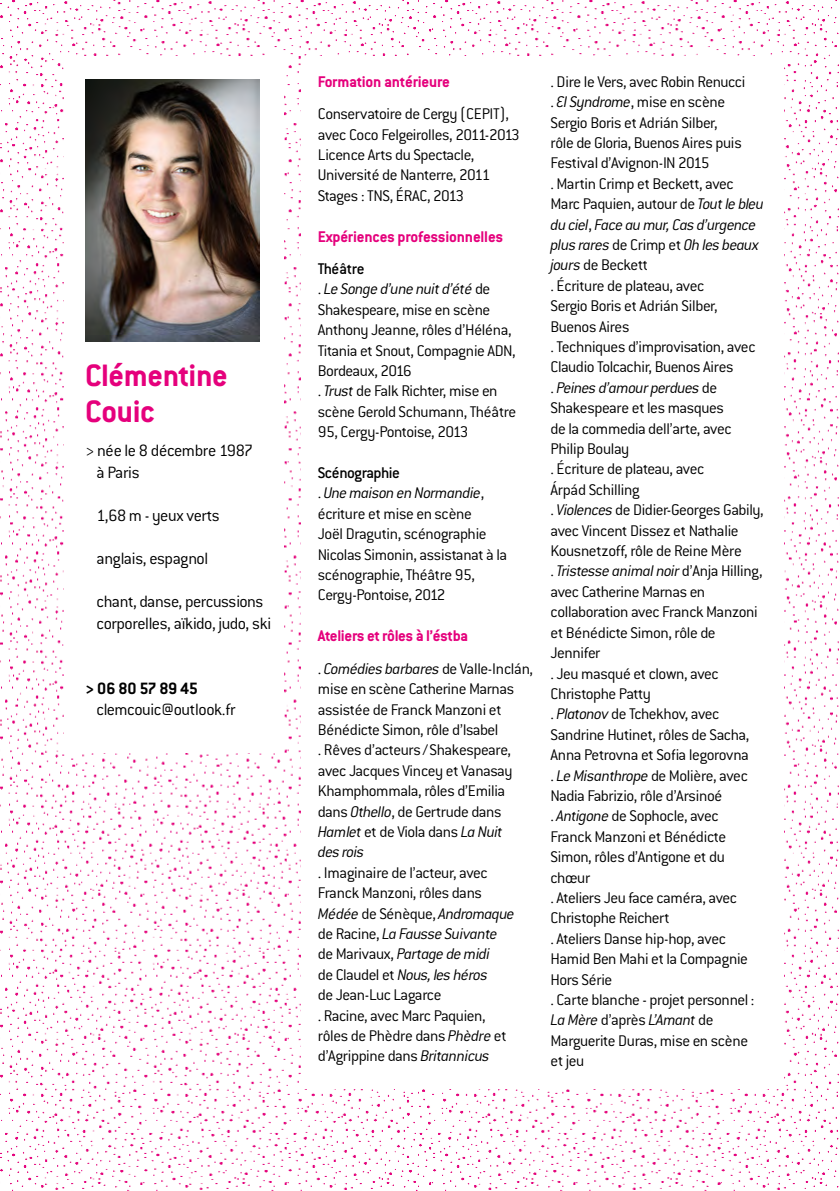
<style>
.page{position:relative;width:840px;height:1191px;background:#fff}
.page>*{position:absolute;margin:0;border:0;box-sizing:border-box;transform-origin:0 0}
.t1{font:700 34px/36px "Conduit ITC";letter-spacing:-.01em;color:#e5007c}
.t2{font:300 18px/21.6px "Conduit ITC";letter-spacing:-.025em;color:#000}
.t3{font:700 18px "Conduit ITC";letter-spacing:-.02em;color:#000}
.t4{font:300 17px/20.4px "Conduit ITC";letter-spacing:-.025em;color:#000}
.t5{font:700 17px "Conduit ITC";letter-spacing:-.01em;color:#e5007c}
.t6{font:500 17px "Conduit ITC";letter-spacing:-.02em;color:#000}
.s1{font-style:italic}
</style>
<div class="page">
<img style="left:0;top:0;width:839px;height:1191px">
<div style="left:64px;top:57px;width:219px;height:696px;background:#fff"></div>
<div style="left:300px;top:57px;width:482px;height:1032px;background:#fff"></div>
<img style="left:85px;top:79px;width:174px;height:263px">
<p class="t1" style="left:85px;top:356px;width:144px">Clémentine<br>Couic</p>
<p class="t2" style="left:85px;top:440px;width:169px">&gt; née le 8 décembre 1987</p>
<p class="t2" style="left:96px;top:461px;width:45px">à Paris</p>
<p class="t2" style="left:96px;top:504px;width:124px">1,68 m - yeux verts</p>
<p class="t2" style="left:96px;top:548px;width:113px">anglais, espagnol</p>
<p class="t2" style="left:96px;top:591px;width:176px">chant, danse, percussions corporelles, aïkido, judo, ski</p>
<p class="t3" style="left:85px;top:677px;width:114px">&gt; 06 80 57 89 45</p>
<p class="t2" style="left:96px;top:699px;width:140px">clemcouic@outlook.fr</p>
<p class="t5" style="left:317px;top:71px;width:134px">Formation antérieure</p>
<p class="t4" style="left:317px;top:104px;width:203px">Conservatoire de Cergy (CEPIT), avec Coco Felgeirolles, 2011-2013</p>
<p class="t4" style="left:317px;top:144px;width:174px">Licence Arts du Spectacle,<br>Université de Nanterre, 2011</p>
<p class="t4" style="left:317px;top:185px;width:148px">Stages : TNS, ÉRAC, 2013</p>
<p class="t5" style="left:317px;top:226px;width:187px">Expériences professionnelles</p>
<p class="t6" style="left:317px;top:259px;width:48px">Théâtre</p>
<p class="t4" style="left:317px;top:279px;width:199px">. <span class="s1">Le Songe d’une nuit d’été</span> de<br>Shakespeare, mise en scène<br>Anthony Jeanne, rôles d’Héléna,<br>Titania et Snout, Compagnie ADN,<br>Bordeaux, 2016</p>
<p class="t4" style="left:317px;top:381px;width:200px">. <span class="s1">Trust</span> de Falk Richter, mise en scène Gerold Schumann, Théâtre<br>95, Cergy-Pontoise, 2013</p>
<p class="t6" style="left:317px;top:463px;width:83px">Scénographie</p>
<p class="t4" style="left:317px;top:483px;width:191px">. <span class="s1">Une maison en Normandie</span>, écriture et mise en scène<br>Joël Dragutin, scénographie<br>Nicolas Simonin, assistanat à la scénographie, Théâtre 95,<br>Cergy-Pontoise, 2012</p>
<p class="t5" style="left:317px;top:626px;width:152px">Ateliers et rôles à l’éstba</p>
<p class="t4" style="left:317px;top:658px;width:217px">. <span class="s1">Comédies barbares</span> de Valle-Inclán, mise en scène Catherine Marnas assistée de Franck Manzoni et<br>Bénédicte Simon, rôle d’Isabel</p>
<p class="t4" style="left:317px;top:740px;width:196px">. Rêves d’acteurs/Shakespeare, avec Jacques Vincey et Vanasay<br>Khamphommala, rôles d’Emilia dans <span class="s1">Othello</span>, de Gertrude dans<br><span class="s1">Hamlet</span> et de Viola dans <span class="s1">La Nuit des rois</span></p>
<p class="t4" style="left:317px;top:862px;width:198px">. Imaginaire de l’acteur, avec<br>Franck Manzoni, rôles dans<br><span class="s1">Médée</span> de Sénèque, <span class="s1">Andromaque </span>de Racine, <span class="s1">La Fausse Suivante </span>de Marivaux, <span class="s1">Partage de midi<br></span>de Claudel et <span class="s1">Nous, les héros<br></span>de Jean-Luc Lagarce</p>
<p class="t4" style="left:317px;top:1005px;width:190px">. Racine, avec Marc Paquien, rôles de Phèdre dans <span class="s1">Phèdre</span> et d’Agrippine dans <span class="s1">Britannicus</span></p>
<p class="t4" style="left:550px;top:71px;width:196px">. Dire le Vers, avec Robin Renucci</p>
<p class="t4" style="left:550px;top:92px;width:193px">. <span class="s1">El Syndrome</span>, mise en scène<br>Sergio Boris et Adrián Silber, rôle de Gloria, Buenos Aires puis<br>Festival d’Avignon-IN 2015</p>
<p class="t4" style="left:550px;top:173px;width:215px">. Martin Crimp et Beckett, avec<br>Marc Paquien, autour de <span class="s1">Tout le bleu du ciel</span>, <span class="s1">Face au mur, Cas d’urgence plus rares</span> de Crimp et <span class="s1">Oh les beaux jours</span> de Beckett</p>
<p class="t4" style="left:550px;top:275px;width:168px">. Écriture de plateau, avec<br>Sergio Boris et Adrián Silber,<br>Buenos Aires</p>
<p class="t4" style="left:550px;top:336px;width:206px">. Techniques d’improvisation, avec<br>Claudio Tolcachir, Buenos Aires</p>
<p class="t4" style="left:550px;top:377px;width:182px">. <span class="s1">Peines d’amour perdues</span> de<br>Shakespeare et les masques de la commedia dell’arte, avec<br>Philip Boulay</p>
<p class="t4" style="left:550px;top:459px;width:155px">. Écriture de plateau, avec<br>Árpád Schilling</p>
<p class="t4" style="left:550px;top:500px;width:215px">. <span class="s1">Violences</span> de Didier-Georges Gabily, avec Vincent Dissez et Nathalie<br>Kousnetzoff, rôle de Reine Mère</p>
<p class="t4" style="left:550px;top:561px;width:213px">. <span class="s1">Tristesse animal noir</span> d’Anja Hilling, avec Catherine Marnas en collaboration avec Franck Manzoni et Bénédicte Simon, rôle de<br>Jennifer</p>
<p class="t4" style="left:550px;top:663px;width:170px">. Jeu masqué et clown, avec<br>Christophe Patty</p>
<p class="t4" style="left:550px;top:704px;width:200px">. <span class="s1">Platonov</span> de Tchekhov, avec<br>Sandrine Hutinet, rôles de Sacha,<br>Anna Petrovna et Sofia Iegorovna</p>
<p class="t4" style="left:550px;top:765px;width:199px">. <span class="s1">Le Misanthrope</span> de Molière, avec<br>Nadia Fabrizio, rôle d’Arsinoé</p>
<p class="t4" style="left:550px;top:806px;width:177px">. <span class="s1">Antigone</span> de Sophocle, avec<br>Franck Manzoni et Bénédicte<br>Simon, rôles d’Antigone et du chœur</p>
<p class="t4" style="left:550px;top:887px;width:188px">. Ateliers Jeu face caméra, avec<br>Christophe Reichert</p>
<p class="t4" style="left:550px;top:928px;width:199px">. Ateliers Danse hip-hop, avec<br>Hamid Ben Mahi et la Compagnie<br>Hors Série</p>
<p class="t4" style="left:550px;top:989px;width:205px">. Carte blanche - projet personnel :<br><span class="s1">La Mère</span> d’après <span class="s1">L’Amant</span> de<br>Marguerite Duras, mise en scène et jeu</p>
</div>
